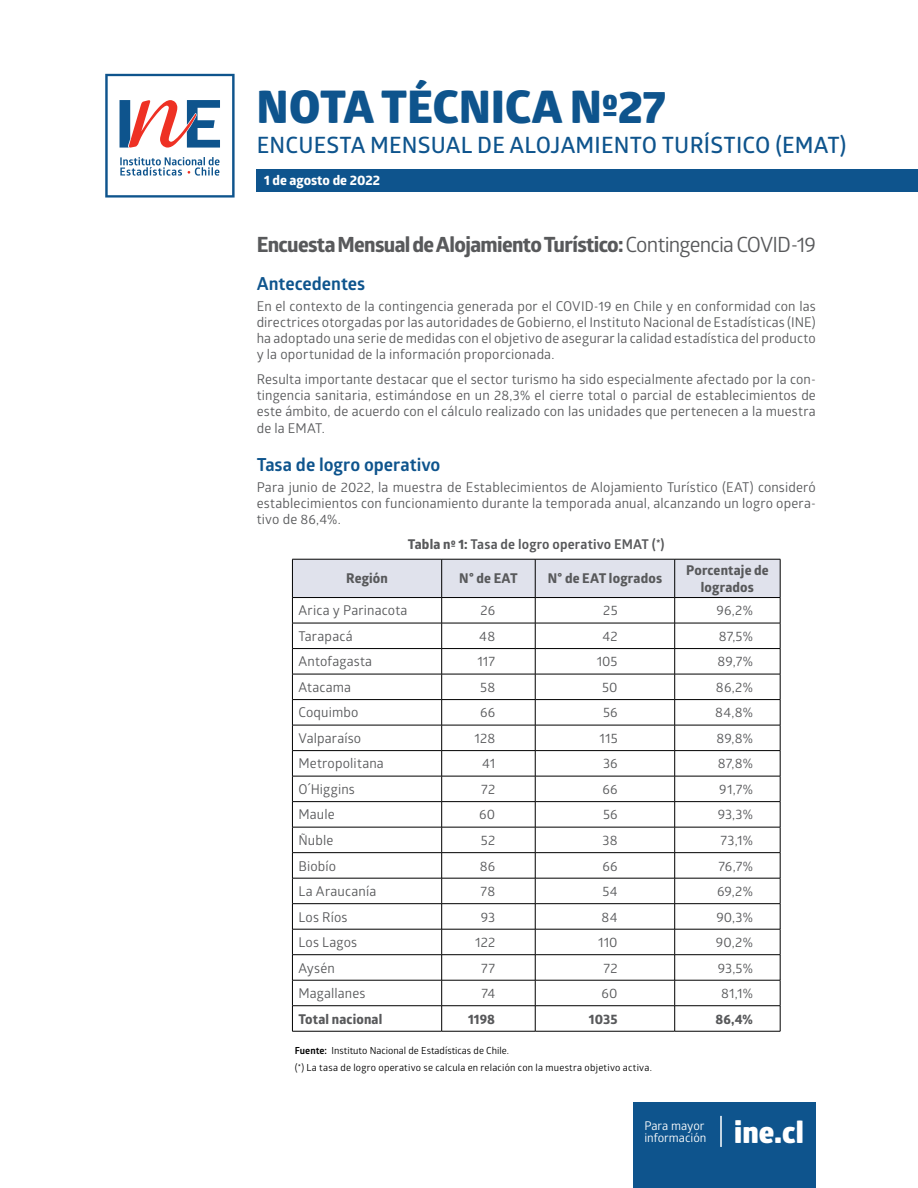
<style>
.page{position:relative;width:918px;height:1188px;background:#fff}
.page>*{position:absolute;margin:0;border:0;box-sizing:border-box;transform-origin:0 0}
.t1{font:800 45px "Glober";letter-spacing:.005em;color:#0e548d}
.t2{font:800 30px "Glober";color:#fff}
.t3{font:600 22.5px "Glober";letter-spacing:.01em;color:#0e548d}
.t4{font:700 21px "Globerx";letter-spacing:-.03em;color:#58595b}
.t5{font:700 18px "Glober";color:#0e548d}
.t6{font:13.5px/16.2px "Glober";letter-spacing:.01em;color:#58595b;text-align:justify}
.t7{font:700 13.5px/16.2px "Globerx";letter-spacing:.01em;color:#58595b;text-align:center}
.t8{font:700 13.5px "Glober";letter-spacing:.01em;color:#58595b}
.t9{font:700 13.5px "Globerx";color:#fff}
.t10{font:12px/12px "Glober";color:#fff}
.t11{font:9.75px/16.2px "Glober";letter-spacing:.02em;color:#000}
.s1{font-family:"Glober";font-weight:400}
.s2{font-family:"Globerx"}
.s3{font-weight:700}
</style>
<div class="page">
<div style="left:633px;top:1102px;width:183px;height:86px;background:#0e548d"></div>
<div style="left:257px;top:169px;width:661px;height:22px;background:#0e548d"></div>
<svg style="left:105px;top:74px;width:130px;height:124px"></svg>
<hr style="left:720px;top:1116px;width:2px;height:31px;background:#fff">
<svg style="left:292px;top:560px;width:489px;height:471px"></svg>
<hr style="left:292px;top:1031px;width:150px;height:1px;background:#000">
<hr style="left:442px;top:1031px;width:93px;height:1px;background:#000">
<hr style="left:535px;top:1031px;width:140px;height:1px;background:#000">
<hr style="left:675px;top:1031px;width:105px;height:1px;background:#000">
<hr style="left:292px;top:559px;width:150px;height:1px;background:#000">
<hr style="left:292px;top:559px;width:1px;height:38px;background:#000">
<hr style="left:292px;top:597px;width:150px;height:1px;background:#000">
<hr style="left:442px;top:559px;width:93px;height:1px;background:#000">
<hr style="left:441px;top:559px;width:1px;height:38px;background:#000">
<hr style="left:442px;top:597px;width:93px;height:1px;background:#000">
<hr style="left:535px;top:559px;width:140px;height:1px;background:#000">
<hr style="left:535px;top:559px;width:1px;height:38px;background:#000">
<hr style="left:535px;top:597px;width:140px;height:1px;background:#000">
<hr style="left:675px;top:559px;width:105px;height:1px;background:#000">
<hr style="left:674px;top:559px;width:1px;height:38px;background:#000">
<hr style="left:780px;top:559px;width:1px;height:38px;background:#000">
<hr style="left:675px;top:597px;width:105px;height:1px;background:#000">
<h1 class="t1" style="left:257px;top:73px;width:410px">NOTA TÉCNICA Nº27</h1>
<h3 class="t3" style="left:257px;top:130px;width:591px">ENCUESTA MENSUAL DE ALOJAM IENTO TURÍSTICO (EMAT)</h3>
<p class="t9" style="left:264px;top:170px;width:118px">1 de agosto de 2022</p>
<h3 class="t4" style="left:257px;top:229px;width:561px">Encuesta Mensual de Alojamiento Turístico: <span class="s1">Contingencia COVID-19</span></h3>
<h3 class="t5" style="left:257px;top:271px;width:110px">Antecedentes</h3>
<p class="t6" style="left:257px;top:297px;width:561px">En el contexto de la contingencia generada por el COVID-19 en Chile y en conformidad con las directrices otorgadas por las autoridades de Gobierno, el Instituto Nacional de Estadísticas (INE) ha adoptado una serie de medidas con el objetivo de asegurar la calidad estadística del producto y la oportunidad de la información proporcionada.</p>
<p class="t6" style="left:257px;top:371px;width:561px">Resulta importante destacar que el sector turismo ha sido especialmente afectado por la con&shy;tingencia sanitaria, estimándose en un 28,3% el cierre total o parcial de establecimientos de este ámbito, de acuerdo con el cálculo realizado con las unidades que pertenecen a la muestra de la EMAT.</p>
<h3 class="t5" style="left:257px;top:452px;width:185px">Tasa de logro operativo</h3>
<p class="t6" style="left:257px;top:478px;width:561px">Para junio de 2022, la muestra de Establecimientos de Alojamiento Turístico (EAT) consideró establecimientos con funcionamiento durante la temporada anual, alcanzando un logro opera&shy;tivo de 86,4%.</p>
<p class="t8" style="left:408px;top:535px;width:258px"><span class="s2">Tabla nº 1:</span> Tasa de logro operativo EMAT (*)</p>
<p class="t7" style="left:346px;top:570px;width:43px">Región</p>
<p class="t7" style="left:459px;top:570px;width:60px">N° de EAT</p>
<p class="t7" style="left:548px;top:570px;width:116px">N° de EAT logrados</p>
<p class="t7" style="left:686px;top:562px;width:84px">Porcentaje de logrados</p>
<p class="t6" style="left:298px;top:602px;width:111px">Arica y Parinacota</p>
<p class="t6" style="left:481px;top:602px;width:16px">26</p>
<p class="t6" style="left:603px;top:602px;width:16px">25</p>
<p class="t6" style="left:716px;top:602px;width:38px">96,2%</p>
<p class="t6" style="left:298px;top:627px;width:56px">Tarapacá</p>
<p class="t6" style="left:479px;top:627px;width:17px">48</p>
<p class="t6" style="left:602px;top:627px;width:17px">42</p>
<p class="t6" style="left:719px;top:627px;width:36px">87,5%</p>
<p class="t6" style="left:298px;top:653px;width:75px">Antofagasta</p>
<p class="t6" style="left:477px;top:653px;width:19px">117</p>
<p class="t6" style="left:597px;top:653px;width:22px">105</p>
<p class="t6" style="left:718px;top:653px;width:37px">89,7%</p>
<p class="t6" style="left:298px;top:678px;width:54px">Atacama</p>
<p class="t6" style="left:480px;top:678px;width:17px">58</p>
<p class="t6" style="left:602px;top:678px;width:17px">50</p>
<p class="t6" style="left:716px;top:678px;width:38px">86,2%</p>
<p class="t6" style="left:298px;top:704px;width:62px">Coquimbo</p>
<p class="t6" style="left:480px;top:704px;width:17px">66</p>
<p class="t6" style="left:603px;top:704px;width:16px">56</p>
<p class="t6" style="left:715px;top:704px;width:39px">84,8%</p>
<p class="t6" style="left:298px;top:729px;width:64px">Valparaíso</p>
<p class="t6" style="left:475px;top:729px;width:22px">128</p>
<p class="t6" style="left:600px;top:729px;width:20px">115</p>
<p class="t6" style="left:716px;top:729px;width:38px">89,8%</p>
<p class="t6" style="left:298px;top:755px;width:87px">Metropolitana</p>
<p class="t6" style="left:482px;top:755px;width:15px">41</p>
<p class="t6" style="left:603px;top:755px;width:16px">36</p>
<p class="t6" style="left:718px;top:755px;width:37px">87,8%</p>
<p class="t6" style="left:298px;top:781px;width:58px">O´Higgins</p>
<p class="t6" style="left:481px;top:781px;width:16px">72</p>
<p class="t6" style="left:603px;top:781px;width:17px">66</p>
<p class="t6" style="left:719px;top:781px;width:35px">91,7%</p>
<p class="t6" style="left:298px;top:806px;width:38px">Maule</p>
<p class="t6" style="left:479px;top:806px;width:18px">60</p>
<p class="t6" style="left:603px;top:806px;width:16px">56</p>
<p class="t6" style="left:718px;top:806px;width:37px">93,3%</p>
<p class="t6" style="left:298px;top:832px;width:37px">Ñuble</p>
<p class="t6" style="left:481px;top:832px;width:16px">52</p>
<p class="t6" style="left:603px;top:832px;width:17px">38</p>
<p class="t6" style="left:721px;top:832px;width:34px">73,1%</p>
<p class="t6" style="left:298px;top:857px;width:39px">Biobío</p>
<p class="t6" style="left:480px;top:857px;width:17px">86</p>
<p class="t6" style="left:603px;top:857px;width:17px">66</p>
<p class="t6" style="left:718px;top:857px;width:36px">76,7%</p>
<p class="t6" style="left:298px;top:883px;width:79px">La Araucanía</p>
<p class="t6" style="left:481px;top:883px;width:16px">78</p>
<p class="t6" style="left:602px;top:883px;width:17px">54</p>
<p class="t6" style="left:717px;top:883px;width:37px">69,2%</p>
<p class="t6" style="left:298px;top:908px;width:51px">Los Ríos</p>
<p class="t6" style="left:481px;top:908px;width:16px">93</p>
<p class="t6" style="left:602px;top:908px;width:18px">84</p>
<p class="t6" style="left:716px;top:908px;width:38px">90,3%</p>
<p class="t6" style="left:298px;top:934px;width:60px">Los Lagos</p>
<p class="t6" style="left:475px;top:934px;width:22px">122</p>
<p class="t6" style="left:598px;top:934px;width:21px">110</p>
<p class="t6" style="left:716px;top:934px;width:39px">90,2%</p>
<p class="t6" style="left:298px;top:959px;width:38px">Aysén</p>
<p class="t6" style="left:481px;top:959px;width:15px">77</p>
<p class="t6" style="left:604px;top:959px;width:16px">72</p>
<p class="t6" style="left:718px;top:959px;width:37px">93,5%</p>
<p class="t6" style="left:298px;top:985px;width:69px">Magallanes</p>
<p class="t6" style="left:481px;top:985px;width:15px">74</p>
<p class="t6" style="left:602px;top:985px;width:18px">60</p>
<p class="t6" style="left:721px;top:985px;width:33px">81,1%</p>
<p class="t7" style="left:298px;top:1011px;width:85px">Total nacional</p>
<p class="t7" style="left:468px;top:1011px;width:29px">1198</p>
<p class="t7" style="left:589px;top:1011px;width:30px">1035</p>
<p class="t7" style="left:715px;top:1011px;width:39px">86,4%</p>
<p class="t11" style="left:295px;top:1042px;width:359px"><span class="s3">Fuente:</span> Instituto Nacional de Estadísticas de Chile.<br>(*) La tasa de logro operativo se calcula en relación con la muestra objetivo activa.</p>
<p class="t10" style="left:644px;top:1119px;width:64px">Para mayor información</p>
<h2 class="t2" style="left:734px;top:1110px;width:71px">ine.cl</h2>
</div>
